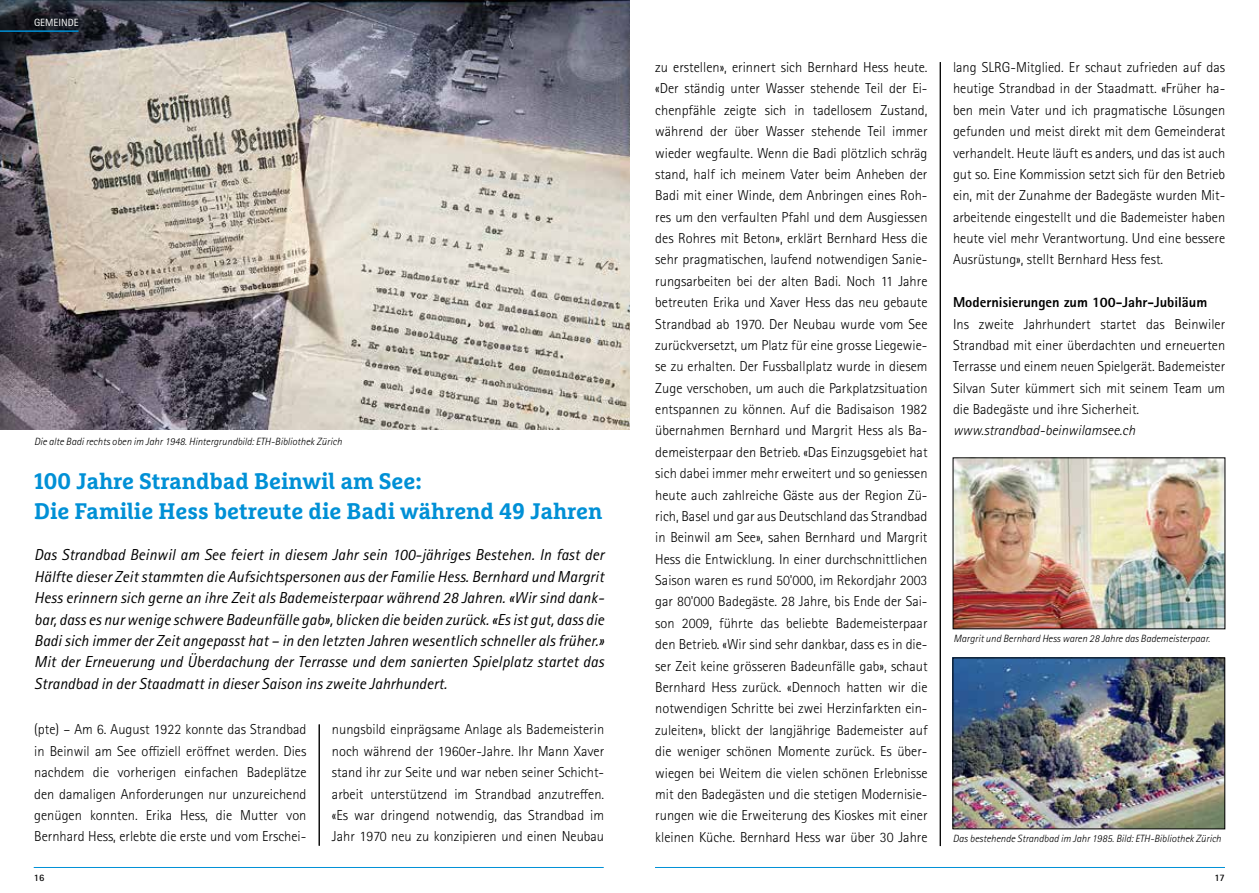
<style>
.page{position:relative;width:1259px;height:893px;background:#fff}
.page>*{position:absolute;margin:0;border:0;box-sizing:border-box;transform-origin:0 0}
.t1{font:700 22.5px/30px "Marselis Slab Pro";color:#0090d6}
.t2{font:italic 15.9px/21.3px "Rotis Sans Serif Std";letter-spacing:.005em;color:#000;text-align:justify}
.t3{font:300 14.4px/21.3px "Rotis Sans Serif Std";color:#000;text-align:justify}
.t4{font:800 14.4px "Rotis Sans Serif Std";color:#000}
.t5{font:italic 300 14.4px "Rotis Sans Serif Std";color:#000}
.t6{font:italic 300 10.5px "Rotis Sans Serif Std";color:#000}
.t7{font:10.5px "Rotis Sans Serif Std";color:#fff}
.t8{font:700 9.9px "Rotis Sans Serif Std";color:#000}
</style>
<div class="page">
<img style="left:0;top:0;width:629px;height:430px">
<hr style="left:319px;top:724px;width:1px;height:122px;background:#000">
<hr style="left:940px;top:62px;width:1px;height:784px;background:#000">
<img style="left:955px;top:460px;width:268px;height:167px">
<img style="left:954px;top:660px;width:269px;height:167px">
<div style="left:952px;top:658px;width:273px;height:171px;border:1px solid #000"></div>
<hr style="left:0;top:30px;width:79px;height:2px;background:#0090d6">
<hr style="left:34px;top:867px;width:570px;height:1px;background:#0090d6">
<hr style="left:655px;top:867px;width:570px;height:1px;background:#0090d6">
<p class="t7" style="left:34px;top:16px;width:46px">GEMEINDE</p>
<p class="t6" style="left:34px;top:435px;width:309px">Die alte Badi rechts oben im Jahr 1948. Hintergrundbild: ETH-Bibliothek Zürich</p>
<h1 class="t1" style="left:34px;top:466px;width:570px">100 Jahre Strandbad Beinwil am See:<br>Die Familie Hess betreute die Badi während 49 Jahren</h1>
<p class="t2" style="left:34px;top:544px;width:571px">Das Strandbad Beinwil am See feiert in diesem Jahr sein 100-jähriges Bestehen. In fast der Hälfte dieser Zeit stammten die Aufsichtspersonen aus der Familie Hess. Bernhard und Margrit Hess erinnern sich gerne an ihre Zeit als Bademeisterpaar während 28 Jahren. «Wir sind dank&shy;bar, dass es nur wenige schwere Badeunfälle gab», blicken die beiden zurück. «Es ist gut, dass die Badi sich immer der Zeit angepasst hat – in den letzten Jahren wesentlich schneller als früher.» Mit der Erneuerung und Überdachung der Terrasse und dem sanierten Spielplatz startet das Strandbad in der Staadmatt in dieser Saison ins zweite Jahrhundert.</p>
<p class="t3" style="left:34px;top:719px;width:274px">(pte) – Am 6. August 1922 konnte das Strandbad in Beinwil am See offiziell eröffnet werden. Dies nachdem die vorherigen einfachen Badeplätze den damaligen Anforderungen nur unzureichend genügen konnten. Erika Hess, die Mutter von Bernhard Hess, erlebte die erste und vom Erschei-</p>
<p class="t3" style="left:332px;top:719px;width:274px">nungsbild einprägsame Anlage als Bademeisterin noch während der 1960er-Jahre. Ihr Mann Xaver stand ihr zur Seite und war neben seiner Schicht&shy;arbeit unterstützend im Strandbad anzutreffen. «Es war dringend notwendig, das Strandbad im Jahr 1970 neu zu konzipieren und einen Neubau</p>
<p class="t3" style="left:655px;top:57px;width:274px">zu erstellen», erinnert sich Bernhard Hess heute. «Der ständig unter Wasser stehende Teil der Ei&shy;chenpfähle zeigte sich in tadellosem Zustand, während der über Wasser stehende Teil immer wieder wegfaulte. Wenn die Badi plötzlich schräg stand, half ich meinem Vater beim Anheben der Badi mit einer Winde, dem Anbringen eines Roh&shy;res um den verfaulten Pfahl und dem Ausgiessen des Rohres mit Beton», erklärt Bernhard Hess die sehr pragmatischen, laufend notwendigen Sanie&shy;rungsarbeiten bei der alten Badi. Noch 11 Jahre betreuten Erika und Xaver Hess das neu gebaute Strandbad ab 1970. Der Neubau wurde vom See zurückversetzt, um Platz für eine grosse Liegewie&shy;se zu erhalten. Der Fussballplatz wurde in diesem Zuge verschoben, um auch die Parkplatzsituation entspannen zu können. Auf die Badisaison 1982 übernahmen Bernhard und Margrit Hess als Ba&shy;demeisterpaar den Betrieb. «Das Einzugsgebiet hat sich dabei immer mehr erweitert und so geniessen heute auch zahlreiche Gäste aus der Region Zü&shy;rich, Basel und gar aus Deutschland das Strandbad in Beinwil am See», sahen Bernhard und Margrit Hess die Entwicklung. In einer durchschnittlichen Saison waren es rund 50'000, im Rekordjahr 2003 gar 80'000 Badegäste. 28 Jahre, bis Ende der Sai&shy;son 2009, führte das beliebte Bademeisterpaar den Betrieb. «Wir sind sehr dankbar, dass es in die&shy;ser Zeit keine grösseren Badeunfälle gab», schaut Bernhard Hess zurück. «Dennoch hatten wir die notwendigen Schritte bei zwei Herzinfarkten ein&shy;zuleiten», blickt der langjährige Bademeister auf die weniger schönen Momente zurück. Es über&shy;wiegen bei Weitem die vielen schönen Erlebnisse mit den Badegästen und die stetigen Modernisie&shy;rungen wie die Erweiterung des Kioskes mit einer kleinen Küche. Bernhard Hess war über 30 Jahre</p>
<p class="t3" style="left:953px;top:57px;width:274px">lang SLRG-Mitglied. Er schaut zufrieden auf das heutige Strandbad in der Staadmatt. «Früher ha&shy;ben mein Vater und ich pragmatische Lösungen gefunden und meist direkt mit dem Gemeinderat verhandelt. Heute läuft es anders, und das ist auch gut so. Eine Kommission setzt sich für den Betrieb ein, mit der Zunahme der Badegäste wurden Mit&shy;arbeitende eingestellt und die Bademeister haben heute viel mehr Verantwortung. Und eine bessere Ausrüstung», stellt Bernhard Hess fest.</p>
<p class="t4" style="left:953px;top:293px;width:256px">Modernisierungen zum 100-Jahr-Jubiläum</p>
<p class="t3" style="left:953px;top:313px;width:274px">Ins zweite Jahrhundert startet das Beinwiler Strandbad mit einer überdachten und erneuerten Terrasse und einem neuen Spielgerät. Bademeister Silvan Suter kümmert sich mit seinem Team um die Badegäste und ihre Sicherheit.</p>
<p class="t5" style="left:953px;top:422px;width:184px">www.strandbad-beinwilamsee.ch</p>
<p class="t6" style="left:953px;top:632px;width:258px">Margrit und Bernhard Hess waren 28 Jahre das Bademeisterpaar.</p>
<p class="t6" style="left:953px;top:832px;width:270px">Das bestehende Strandbad im Jahr 1985. Bild: ETH-Bibliothek Zürich</p>
<p class="t8" style="left:34px;top:871px;width:12px">16</p>
<p class="t8" style="left:1214px;top:871px;width:12px">17</p>
</div>
